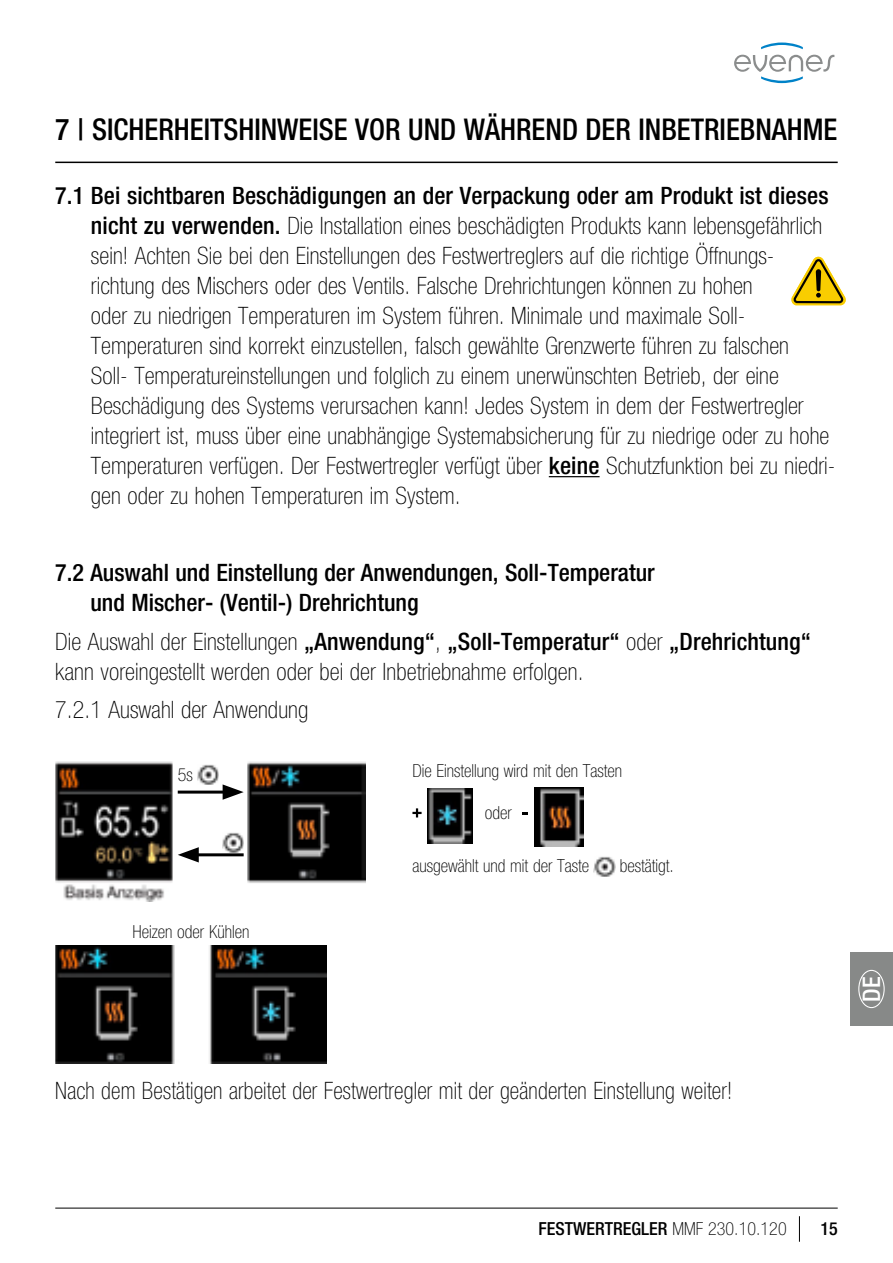
<style>
.page{position:relative;width:893px;height:1263px;background:#fff}
.page>*{position:absolute;margin:0;border:0;box-sizing:border-box;transform-origin:0 0}
.t1{font:500 condensed 30px "Helvetica Neue LT Pro";color:#000}
.t2{font:500 condensed 24.3px "Helvetica Neue LT Pro";color:#fff}
.t3{font:100 condensed 24px/30px "Helvetica Neue LT Pro";letter-spacing:.005em;color:#000}
.t4{font:500 condensed 24px/30px "Helvetica Neue LT Pro";color:#000}
.t5{font:100 condensed 24px "Helvetica Neue LT Pro";letter-spacing:.005em;color:#000;scale:.95 1}
.t6{font:100 condensed 18px "Helvetica Neue LT Pro";color:#000}
.t7{font:500 condensed 18px "Helvetica Neue LT Pro";color:#000}
.s1{font-weight:500}
.s2{font-weight:100}
</style>
<div class="page">
<hr style="left:55px;top:1207px;width:783px;height:1px;background:#000">
<svg style="left:799px;top:1216px;width:1px;height:26px"></svg>
<svg style="left:734px;top:55px;width:100px;height:28px"></svg>
<svg style="left:761px;top:43px;width:42px;height:6px"></svg>
<div style="left:850px;top:952px;width:43px;height:74px;background:#878988"></div>
<div style="left:858px;top:970px;width:27px;height:38px;border:1px solid #fff;border-radius:50%"></div>
<hr style="left:55px;top:162px;width:783px;height:1px;background:#000">
<hr style="left:549px;top:476px;width:51px;height:1px;background:#000">
<svg style="left:792px;top:257px;width:53px;height:48px"></svg>
<img style="left:55px;top:761px;width:118px;height:141px">
<img style="left:248px;top:761px;width:117px;height:122px">
<img style="left:55px;top:945px;width:272px;height:118px">
<img style="left:427px;top:788px;width:46px;height:55px">
<svg style="left:534px;top:787px;width:50px;height:60px"></svg>
<img style="left:535px;top:787px;width:49px;height:59px">
<img style="left:197px;top:764px;width:22px;height:21px">
<img style="left:594px;top:856px;width:21px;height:20px">
<svg style="left:412px;top:808px;width:10px;height:9px"></svg>
<svg style="left:522px;top:812px;width:6px;height:2px"></svg>
<hr style="left:178px;top:790px;width:49px;height:3px;background:#000">
<svg style="left:223px;top:784px;width:21px;height:16px"></svg>
<hr style="left:194px;top:853px;width:50px;height:3px;background:#000">
<svg style="left:178px;top:847px;width:21px;height:15px"></svg>
<img style="left:222px;top:832px;width:22px;height:20px">
<p class="t1" style="left:55px;top:112px;width:784px">7 | SICHERHEITSHINWEISE VOR UND WÄHREND DER INBETRIEBNAHME</p>
<p class="t3" style="left:91px;top:181px;width:746px;text-indent:-36px"><span class="s1">7.1 Bei sichtbaren Beschädigungen an der Verpackung oder am Produkt ist dieses nicht zu verwenden.</span> Die Installation eines beschädigten Produkts kann lebensgefährlich sein! Achten Sie bei den Einstellungen des Festwertreglers auf die richtige Öffnungs&shy;richtung des Mischers oder des Ventils. Falsche Drehrichtungen können zu hohen<br>oder zu niedrigen Temperaturen im System führen. Minimale und maximale Soll-Temperaturen sind korrekt einzustellen, falsch gewählte Grenzwerte führen zu falschen<br>Soll- Temperatureinstellungen und folglich zu einem unerwünschten Betrieb, der eine Beschädigung des Systems verursachen kann! Jedes System in dem der Festwertregler integriert ist, muss über eine unabhängige Systemabsicherung für zu niedrige oder zu hohe Temperaturen verfügen. Der Festwertregler verfügt über <span class="s1">keine</span> Schutzfunktion bei zu niedri&shy;gen oder zu hohen Temperaturen im System.</p>
<p class="t4" style="left:90px;top:558px;width:566px;text-indent:-35px">7.2 Auswahl und Einstellung der Anwendungen, Soll-Temperatur und Mischer- (Ventil-) Drehrichtung</p>
<p class="t3" style="left:55px;top:626px;width:757px">Die Auswahl der Einstellungen <span class="s1">„Anwendung“</span>, <span class="s1">„Soll-Temperatur“</span> oder <span class="s1">„Drehrichtung“ </span>kann voreingestellt werden oder bei der Inbetriebnahme erfolgen.</p>
<p class="t3" style="left:55px;top:695px;width:255px">7.2.1 Auswahl der Anwendung</p>
<p class="t6" style="left:178px;top:764px;width:16px">5s</p>
<p class="t6" style="left:412px;top:760px;width:211px">Die Einstellung wird mit den Tasten</p>
<p class="t6" style="left:485px;top:803px;width:29px">oder</p>
<p class="t6" style="left:133px;top:921px;width:118px">Heizen oder Kühlen</p>
<p class="t6" style="left:412px;top:855px;width:178px">ausgewählt und mit der Taste</p>
<p class="t6" style="left:620px;top:855px;width:55px">bestätigt.</p>
<p class="t2" style="left:857px;top:1001px;width:27px;rotate:-90deg">DE</p>
<p class="t5" style="left:55px;top:1077px;width:714px">Nach dem Bestätigen arbeitet der Festwertregler mit der geänderten Einstellung weiter!</p>
<p class="t7" style="left:539px;top:1218px;width:250px">FESTWERTREGLER <span class="s2">MMF 230.10.120</span></p>
<p class="t7" style="left:820px;top:1218px;width:19px">15</p>
</div>
